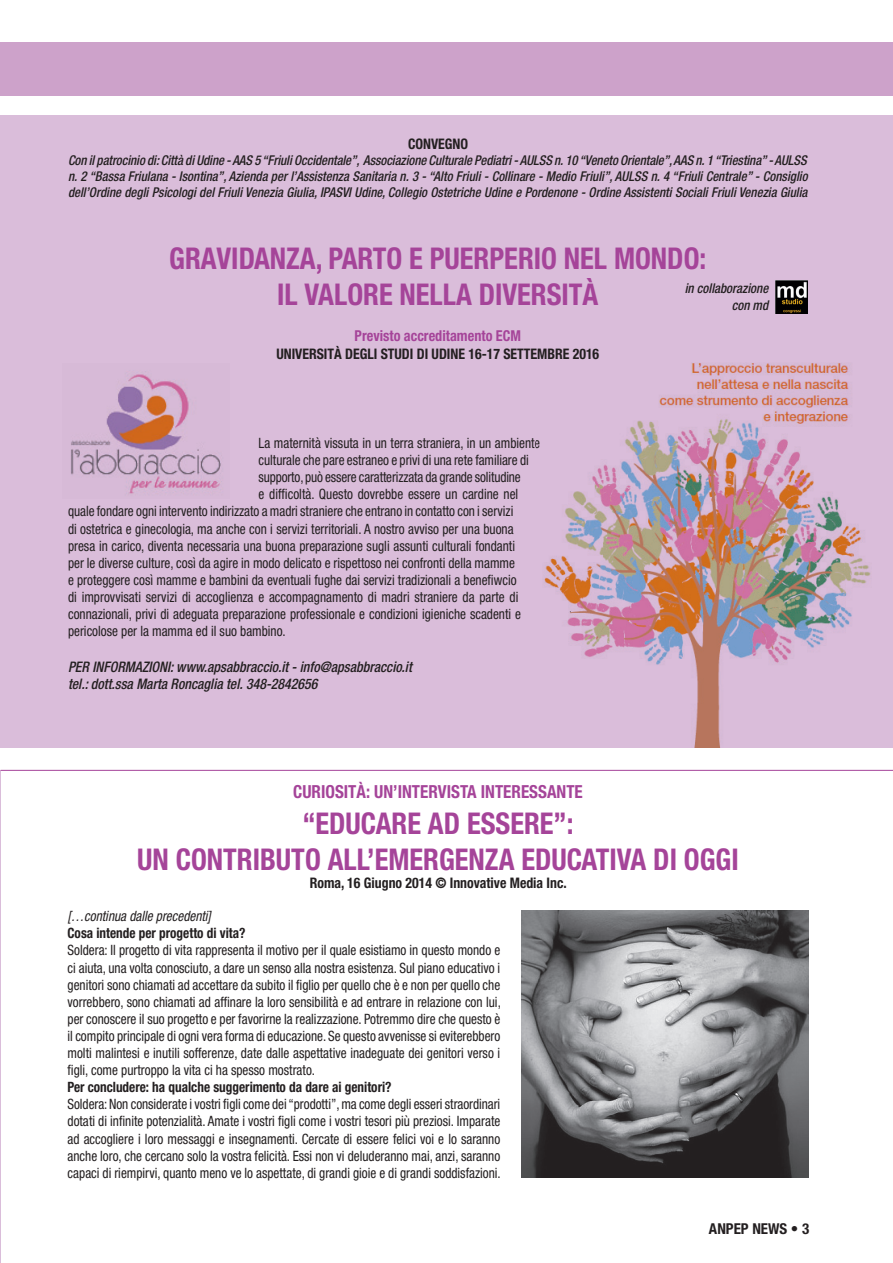
<style>
.page{position:relative;width:893px;height:1263px;background:#fff}
.page>*{position:absolute;margin:0;border:0;box-sizing:border-box;transform-origin:0 0}
.t1{font:700 condensed 30px/36px "Helvetica Neue";color:#a54499;text-align:center;scale:.95 1}
.t2{font:700 condensed 18px "Helvetica Neue";color:#a54499;scale:.95 1}
.t3{font:700 condensed 15px "Helvetica Neue";color:#a54499;scale:.95 1}
.t4{font:700 condensed 15px "Helvetica Neue";color:#231f20}
.t5{font:italic 500 condensed 14.55px/17.4px "Helvetica Neue";color:#231f20;scale:.95 1}
.t6{font:700 condensed 14.55px "Helvetica Neue";color:#231f20;scale:.95 1}
.t7{font:condensed 14.25px/17.1px "Helvetica Neue";color:#231f20;text-align:justify;scale:.93 1}
.t8{font:700 condensed 14.25px "Helvetica Neue";color:#231f20;scale:.93 1}
.t9{font:italic condensed 14.25px "Helvetica Neue";color:#231f20;scale:.93 1}
.t10{font:italic 500 condensed 13.5px/16.2px "Helvetica Neue";color:#231f20;text-align:justify;scale:.95 1}
</style>
<div class="page">
<div style="left:0;top:43px;width:893px;height:53px;background:#cda2ca"></div>
<div style="left:1px;top:115px;width:892px;height:632px;background:#dabdda"></div>
<hr style="left:0;top:770px;width:1px;height:493px;background:#dabdda">
<img style="left:522px;top:910px;width:286px;height:268px">
<hr style="left:1px;top:770px;width:892px;height:1px;background:#a54499">
<img style="left:71px;top:371px;width:152px;height:124px">
<img style="left:544px;top:363px;width:327px;height:384px">
<img style="left:775px;top:281px;width:33px;height:32px">
<p class="t6" style="left:408px;top:135px;width:56px">CONVEGNo</p>
<p class="t10" style="left:68px;top:152px;width:780px">Con il patrocinio di: Città di Udine - AAS 5 “Friuli Occidentale”, Associazione Culturale Pediatri - AULSS n. 10 “Veneto Orientale”, AAS n. 1 “Triestina” - AULSS n. 2 “Bassa Friulana - Isontina”, Azienda per l’Assistenza Sanitaria n. 3 - “Alto Friuli - Collinare - Medio Friuli”, AULSS n. 4 “Friuli Centrale” - Consiglio dell’Ordine degli Psicologi del Friuli Venezia Giulia, IPASVI Udine, Collegio Ostetriche Udine e Pordenone - Ordine Assistenti Sociali Friuli Venezia Giulia</p>
<h1 class="t1" style="left:169px;top:240px;width:567px">GRAVIDANZA, PARTO E PUERPERIO NEL MON DO:<br>IL VALORE NELLA DIVERSITÀ</h1>
<p class="t3" style="left:355px;top:327px;width:177px">Previsto accreditamento ECM</p>
<p class="t6" style="left:276px;top:345px;width:341px">UN IVERSITÀ DEGLI STUDI DI UDINE 16-17 SETTEMBRE 2016</p>
<p class="t10" style="left:685px;top:280px;width:89px;text-align:right">in collaborazione con md</p>
<p class="t7" style="left:259px;top:434px;width:305px">La maternità vissuta in un terra straniera, in un ambiente</p>
<p class="t7" style="left:259px;top:451px;width:292px">culturale che pare estraneo e privi di una rete familiare di</p>
<p class="t7" style="left:259px;top:468px;width:283px">supporto, può essere caratterizzata da grande solitudine</p>
<p class="t7" style="left:259px;top:486px;width:281px">e difficoltà. Questo dovrebbe essere un cardine nel</p>
<p class="t7" style="left:68px;top:503px;width:480px">quale fondare ogni intervento indirizzato a madri straniere che entrano in contatto con i servizi</p>
<p class="t7" style="left:68px;top:520px;width:481px">di ostetrica e ginecologia, ma anche con i servizi territoriali. A nostro avviso per una buona</p>
<p class="t7" style="left:68px;top:537px;width:482px">presa in carico, diventa necessaria una buona preparazione sugli assunti culturali fondanti</p>
<p class="t7" style="left:68px;top:554px;width:482px">per le diverse culture, così da agire in modo delicato e rispettoso nei confronti della mamme</p>
<p class="t7" style="left:68px;top:571px;width:484px">e proteggere così mamme e bambini da eventuali fughe dai servizi tradizionali a benefiwcio</p>
<p class="t7" style="left:68px;top:588px;width:486px">di improvvisati servizi di accoglienza e accompagnamento di madri straniere da parte di</p>
<p class="t7" style="left:68px;top:605px;width:489px">connazionali, privi di adeguata preparazione professionale e condizioni igieniche scadenti e</p>
<p class="t7" style="left:68px;top:622px;width:236px">pericolose per la mamma ed il suo bambino.</p>
<p class="t5" style="left:68px;top:657px;width:60px">per INFOrmazioni</p>
<p class="t5" style="left:68px;top:657px;width:363px;text-indent:102px">: www.apsabbraccio.it - info@apsabbraccio.it tel.: dott.ssa Marta Roncaglia tel. 348-2842656</p>
<p class="t2" style="left:293px;top:781px;width:251px">CURIOSITÀ: UN ’INTERVISTA INTERESSAN</p>
<p class="t2" style="left:566px;top:781px;width:14px">TE</p>
<h1 class="t1" style="left:302px;top:805px;width:31px">“Educ</h1>
<h1 class="t1" style="left:376px;top:805px;width:210px">are ad essere”:</h1>
<h1 class="t1" style="left:137px;top:841px;width:107px">un contributo</h1>
<h1 class="t1" style="left:328px;top:841px;width:390px">all’emergenza educativa di oggi</h1>
<p class="t6" style="left:310px;top:873px;width:272px">Roma, 16 Giugno 2014 © Innovative Media Inc.</p>
<p class="t9" style="left:68px;top:908px;width:156px">[…continua dalle precedenti]</p>
<p class="t8" style="left:68px;top:925px;width:193px">Cosa intende per progetto di vita?</p>
<p class="t7" style="left:68px;top:942px;width:467px">Soldera: Il progetto di vita rappresenta il motivo per il quale esistiamo in questo mondo e ci aiuta, una volta conosciuto, a dare un senso alla nostra esistenza. Sul piano educativo i genitori sono chiamati ad accettare da subito il figlio per quello che è e non per quello che vorrebbero, sono chiamati ad affinare la loro sensibilità e ad entrare in relazione con lui, per conoscere il suo progetto e per favorirne la realizzazione. Potremmo dire che questo è il compito principale di ogni vera forma di educazione. Se questo avvenisse si eviterebbero molti malintesi e inutili sofferenze, date dalle aspettative inadeguate dei genitori verso i figli, come purtroppo la vita ci ha spesso mostrato.</p>
<p class="t8" style="left:68px;top:1078px;width:350px">Per concludere: ha qualche suggerimento da dare ai genitori?</p>
<p class="t7" style="left:68px;top:1096px;width:467px">Soldera: Non considerate i vostri figli come dei “prodotti”, ma come degli esseri straordinari dotati di infinite potenzialità. Amate i vostri figli come i vostri tesori più preziosi. Imparate ad accogliere i loro messaggi e insegnamenti. Cercate di essere felici voi e lo saranno anche loro, che cercano solo la vostra felicità. Essi non vi deluderanno mai, anzi, saranno capaci di riempirvi, quanto meno ve lo aspettate, di grandi gioie e di grandi soddisfazioni.</p>
<p class="t4" style="left:709px;top:1219px;width:102px">anpep news • 3</p>
</div>
